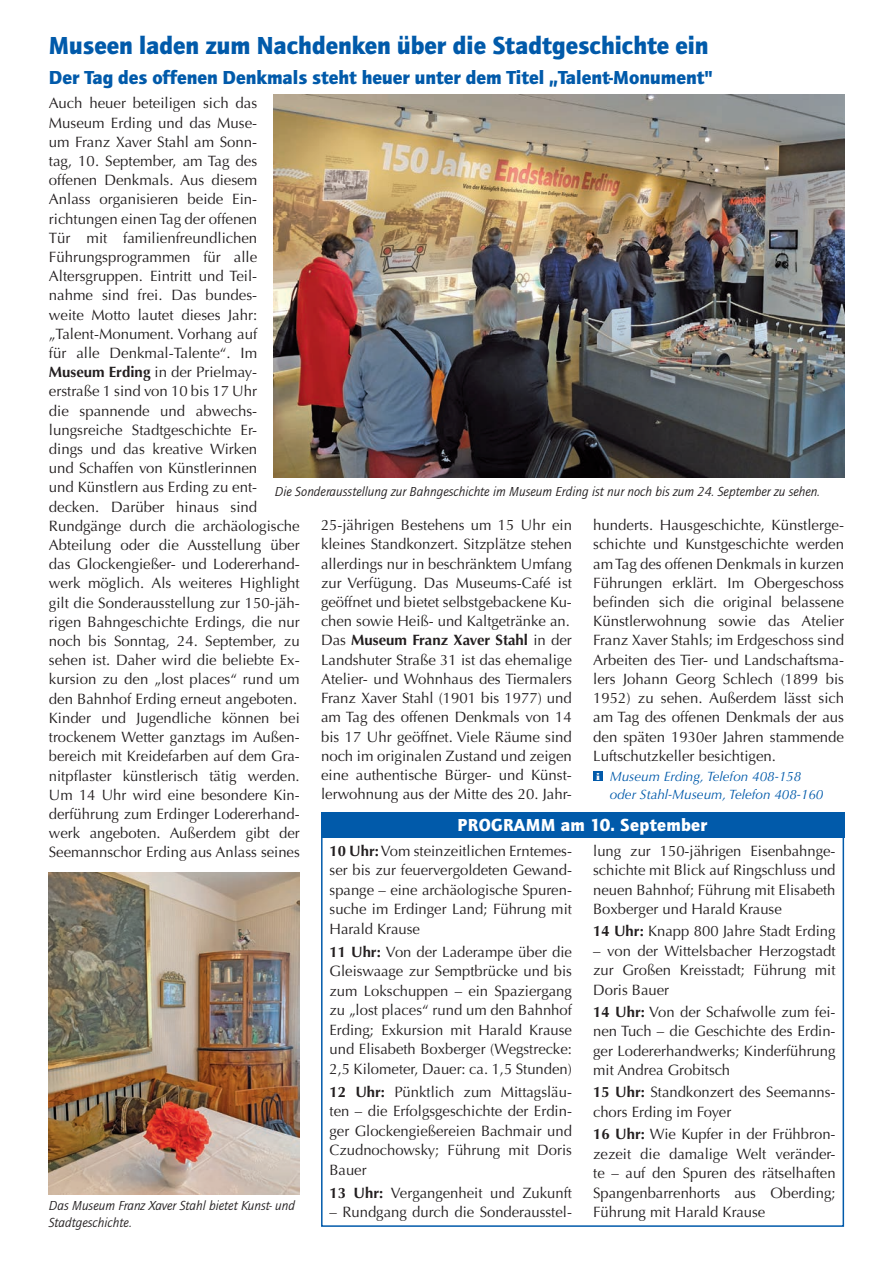
<style>
.page{position:relative;width:893px;height:1263px;background:#fff}
.page>*{position:absolute;margin:0;border:0;box-sizing:border-box;transform-origin:0 0}
.u1{font:900 25.5px "Quay Sans ITC Std";color:#015aaa}
.u1-2{font:900 19.5px "Quay Sans ITC Std";color:#015aaa}
.u2_Spalte{font:900 18px "Quay Sans ITC Std";letter-spacing:.02em;color:#fff}
.text{font:15px/19.2px "Optima";color:#231f20;text-align:justify}
.bildunterschrift{font:italic 13.5px/16.5px "Quay Sans ITC Std";color:#231f20}
.text-2{font:italic 13.5px/18px "Optima";color:#015aaa}
.s1{font-weight:700}
.s2{font-family:"Bodoni URW";font-weight:700;font-style:normal;font-stretch:expanded;font-size:10.5px;color:#fff}
</style>
<div class="page">
<div style="left:593px;top:771px;width:10px;height:10px;background:#015aaa"></div>
<div style="left:321px;top:812px;width:523px;height:26px;background:#015aaa"></div>
<div style="left:321px;top:812px;width:523px;height:415px;border:2px solid #015aaa"></div>
<img style="left:273px;top:94px;width:571px;height:384px">
<img style="left:49px;top:872px;width:251px;height:322px">
<p class="u1" style="left:49px;top:30px;width:661px">Museen laden zum Nachdenken über die Stadtgeschichte ein</p>
<p class="u1-2" style="left:49px;top:65px;width:666px">Der Tag des offenen Denkmals steht heuer unter dem Titel „Talent-Monument"</p>
<p class="text" style="left:49px;top:94px;width:252px;text-align:left">Auch heuer beteiligen sich das<br>Museum Erding und das Muse-<br>um Franz Xaver Stahl am Sonn-<br>tag, 10. September, am Tag des offenen Denkmals. Aus diesem<br>Anlass organisieren beide Ein&shy;richtungen einen Tag der offenen<br>Tür mit familienfreundlichen<br>Führungsprogrammen für alle<br>Altersgruppen. Eintritt und Teil&shy;nahme sind frei. Das bundes-<br>weite Motto lautet dieses Jahr: „Talent-Monument. Vorhang auf<br>für alle Denkmal-Talente“. Im<br><span class="s1">Museum Erding</span> in der Prielmay&shy;erstraße 1 sind von 10 bis 17 Uhr<br>die spannende und abwechs&shy;lungsreiche Stadtgeschichte Er-<br>dings und das kreative Wirken<br>und Schaffen von Künstlerinnen<br>und Künstlern aus Erding zu ent&shy;decken. Darüber hinaus sind<br>Rundgänge durch die archäologische<br>Abteilung oder die Ausstellung über das Glockengießer- und Lodererhand&shy;werk möglich. Als weiteres Highlight gilt die Sonderausstellung zur 150-jäh&shy;rigen Bahngeschichte Erdings, die nur noch bis Sonntag, 24. September, zu sehen ist. Daher wird die beliebte Ex&shy;kursion zu den „lost places“ rund um den Bahnhof Erding erneut angeboten.</p>
<p class="text" style="left:49px;top:708px;width:252px">Kinder und Jugendliche können bei trockenem Wetter ganztags im Außen&shy;bereich mit Kreidefarben auf dem Gra&shy;nitpflaster künstlerisch tätig werden.<br>Um 14 Uhr wird eine besondere Kin&shy;derführung zum Erdinger Lodererhand&shy;werk angeboten. Außerdem gibt der Seemannschor Erding aus Anlass seines</p>
<p class="bildunterschrift" style="left:275px;top:483px;width:547px">Die Sonderausstellung zur Bahngeschichte im Museum Erding ist nur noch bis zum 24. September zu sehen.</p>
<p class="text" style="left:593px;top:516px;width:252px">hunderts. Hausgeschichte, Künstlerge&shy;schichte und Kunstgeschichte werden am Tag des offenen Denkmals in kurzen Führungen erklärt. Im Obergeschoss befinden sich die original belassene Künstlerwohnung sowie das Atelier Franz Xaver Stahls; im Erdgeschoss sind Arbeiten des Tier- und Landschaftsma&shy;lers Johann Georg Schlech (1899 bis 1952) zu sehen. Außerdem lässt sich am Tag des offenen Denkmals der aus den späten 1930er Jahren stammende Luftschutzkeller besichtigen.</p>
<p class="text-2" style="left:610px;top:767px;width:215px;text-indent:-13px"><span class="s2">i</span> Museum Erding, Telefon 408-158 oder Stahl-Museum, Telefon 408-160</p>
<p class="text" style="left:321px;top:516px;width:252px">25-jährigen Bestehens um 15 Uhr ein kleines Standkonzert. Sitzplätze stehen allerdings nur in beschränktem Umfang zur Verfügung. Das Museums-Café ist geöffnet und bietet selbstgebackene Ku&shy;chen sowie Heiß- und Kaltgetränke an.</p>
<p class="text" style="left:321px;top:631px;width:252px">Das <span class="s1">Museum Franz Xaver Stahl</span> in der Landshuter Straße 31 ist das ehemalige Atelier- und Wohnhaus des Tiermalers Franz Xaver Stahl (1901 bis 1977) und am Tag des offenen Denkmals von 14 bis 17 Uhr geöffnet. Viele Räume sind noch im originalen Zustand und zeigen eine authentische Bürger- und Künst&shy;lerwohnung aus der Mitte des 20. Jahr-</p>
<p class="u2_Spalte" style="left:458px;top:814px;width:251px">PROGRAMM am 10. September</p>
<p class="text" style="left:593px;top:841px;width:244px">lung zur 150-jährigen Eisenbahnge&shy;schichte mit Blick auf Ringschluss und neuen Bahnhof; Führung mit Elisabeth Boxberger und Harald Krause</p>
<p class="text" style="left:593px;top:922px;width:244px"><span class="s1">14 Uhr:</span> Knapp 800 Jahre Stadt Erding</p>
<p class="text" style="left:593px;top:941px;width:244px">– von der Wittelsbacher Herzogstadt zur Großen Kreisstadt; Führung mit Doris Bauer</p>
<p class="text" style="left:593px;top:1002px;width:244px"><span class="s1">14 Uhr:</span> Von der Schafwolle zum fei&shy;nen Tuch – die Geschichte des Erdin&shy;ger Lodererhandwerks; Kinderführung mit Andrea Grobitsch</p>
<p class="text" style="left:593px;top:1083px;width:244px"><span class="s1">15 Uhr:</span> Standkonzert des Seemanns&shy;chors Erding im Foyer</p>
<p class="text" style="left:593px;top:1124px;width:244px"><span class="s1">16 Uhr:</span> Wie Kupfer in der Frühbron&shy;zezeit die damalige Welt veränder&shy;te – auf den Spuren des rätselhaften Spangenbarrenhorts aus Oberding; Führung mit Harald Krause</p>
<p class="text" style="left:330px;top:841px;width:244px"><span class="s1">10 Uhr:</span> Vom steinzeitlichen Erntemes&shy;ser bis zur feuervergoldeten Gewand&shy;spange – eine archäologische Spuren&shy;suche im Erdinger Land; Führung mit Harald Krause</p>
<p class="text" style="left:330px;top:942px;width:244px"><span class="s1">11 Uhr:</span> Von der Laderampe über die Gleiswaage zur Semptbrücke und bis zum Lokschuppen – ein Spaziergang zu „lost places“ rund um den Bahnhof Erding; Exkursion mit Harald Krause und Elisabeth Boxberger (Wegstrecke:<br>2,5 Kilometer, Dauer: ca. 1,5 Stunden)</p>
<p class="text" style="left:330px;top:1082px;width:244px"><span class="s1">12 Uhr:</span> Pünktlich zum Mittagsläu&shy;ten – die Erfolgsgeschichte der Erdin&shy;ger Glockengießereien Bachmair und Czudnochowsky; Führung mit Doris Bauer</p>
<p class="text" style="left:330px;top:1183px;width:244px"><span class="s1">13 Uhr:</span> Vergangenheit und Zukunft</p>
<p class="text" style="left:330px;top:1202px;width:244px">– Rundgang durch die Sonderausstel-</p>
<p class="bildunterschrift" style="left:49px;top:1197px;width:248px">Das Museum Franz Xaver Stahl bietet Kunst- und<br>Stadtgeschichte.</p>
</div>
